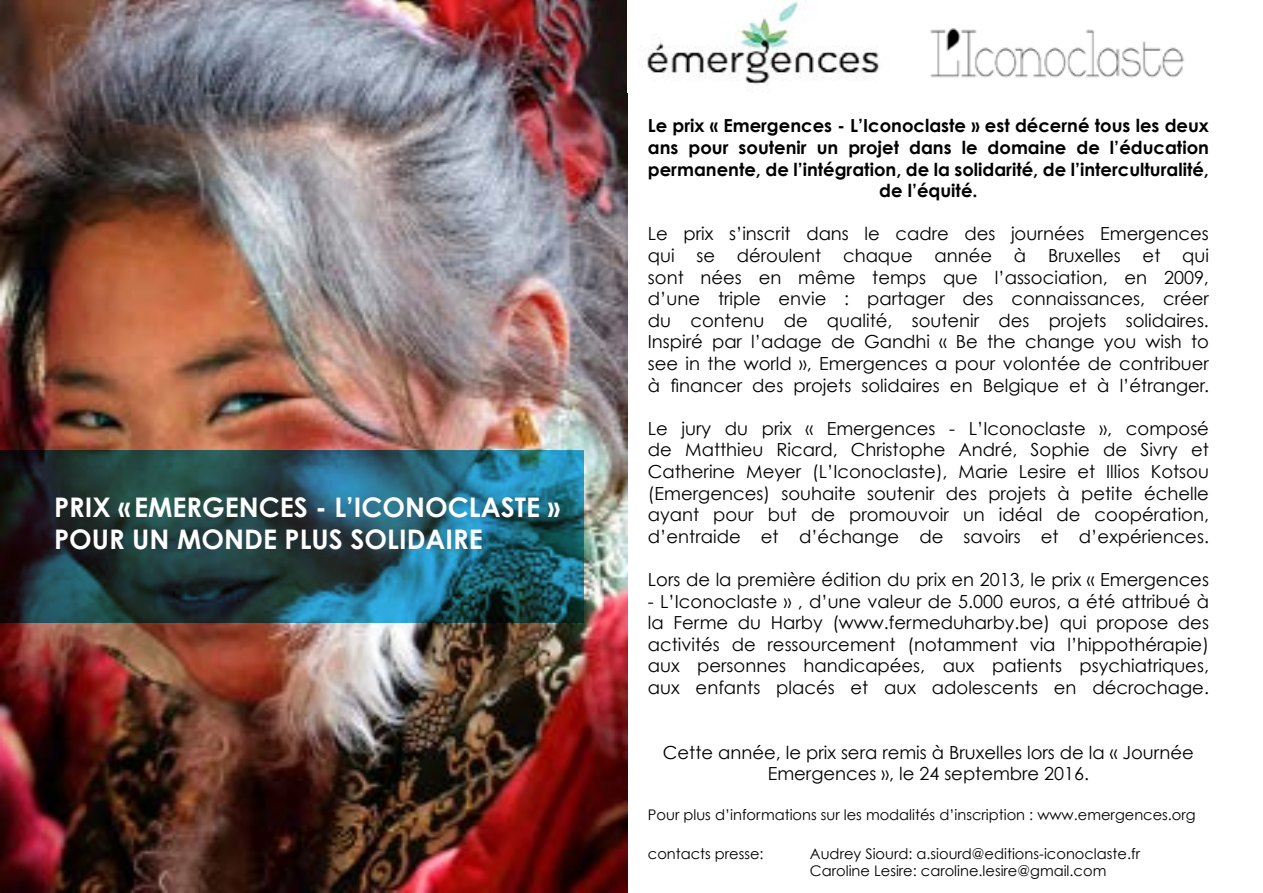
<style>
.page{position:relative;width:1263px;height:893px;background:#fff}
.page>*{position:absolute;margin:0;border:0;box-sizing:border-box;transform-origin:0 0}
.t1{font:700 27px/32.4px "Century Gothic";color:#fff}
.t2{font:18px/21.6px "Century Gothic";color:#000;text-align:justify}
.t3{font:700 18px/21.6px "Century Gothic";color:#000;text-align:center}
.t4{font:14.7px/17.5px "Century Gothic";color:#000}
</style>
<div class="page">
<img style="left:0;top:0;width:627px;height:892px">
<svg style="left:0;top:450px;width:583px;height:172px;background:#204d58"></svg>
<img style="left:647px;top:0;width:232px;height:85px">
<img style="left:930px;top:28px;width:254px;height:50px">
<h1 class="t1" style="left:54px;top:490px;width:508px">PRIX «EMERGENCES - L’ICONOCLASTE »<br>POUR UN MONDE PLUS SOLIDAIRE</h1>
<p class="t3" style="left:648px;top:115px;width:563px">Le prix « Emergences - L’Iconoclaste » est décerné tous les deux ans pour soutenir un projet dans le domaine de l’éducation permanente, de l’intégration, de la solidarité, de l’interculturalité, de l’équité.</p>
<p class="t2" style="left:648px;top:223px;width:563px">Le prix s’inscrit dans le cadre des journées Emergences qui se déroulent chaque année à Bruxelles et qui sont nées en même temps que l’association, en 2009, d’une triple envie : partager des connaissances, créer du contenu de qualité, soutenir des projets solidaires.<br>Inspiré par l’adage de Gandhi « Be the change you wish to see in the world », Emergences a pour volontée de contribuer à financer des projets solidaires en Belgique et à l’étranger.</p>
<p class="t2" style="left:648px;top:417px;width:563px">Le jury du prix « Emergences - L’Iconoclaste », composé de Matthieu Ricard, Christophe André, Sophie de Sivry et Catherine Meyer (L’Iconoclaste), Marie Lesire et Illios Kotsou (Emergences) souhaite soutenir des projets à petite échelle ayant pour but de promouvoir un idéal de coopération, d’entraide et d’échange de savoirs et d’expériences.</p>
<p class="t2" style="left:648px;top:568px;width:563px">Lors de la première édition du prix en 2013, le prix « Emergences</p>
<p class="t2" style="left:648px;top:590px;width:563px">- L’Iconoclaste » , d’une valeur de 5.000 euros, a été attribué à la Ferme du Harby (www.fermeduharby.be) qui propose des activités de ressourcement (notamment via l’hippothérapie) aux personnes handicapées, aux patients psychiatriques, aux enfants placés et aux adolescents en décrochage.</p>
<p class="t2" style="left:663px;top:741px;width:532px;text-align:center">Cette année, le prix sera remis à Bruxelles lors de la « Journée<br>Emergences », le 24 septembre 2016.</p>
<p class="t4" style="left:648px;top:805px;width:549px">Pour plus d’informations sur les modalités d’inscription : www.emergences.org</p>
<p class="t4" style="left:648px;top:844px;width:117px">contacts presse:</p>
<p class="t4" style="left:810px;top:844px;width:332px">Audrey Siourd: a.siourd@editions-iconoclaste.fr<br>Caroline Lesire: caroline.lesire@gmail.com</p>
</div>
